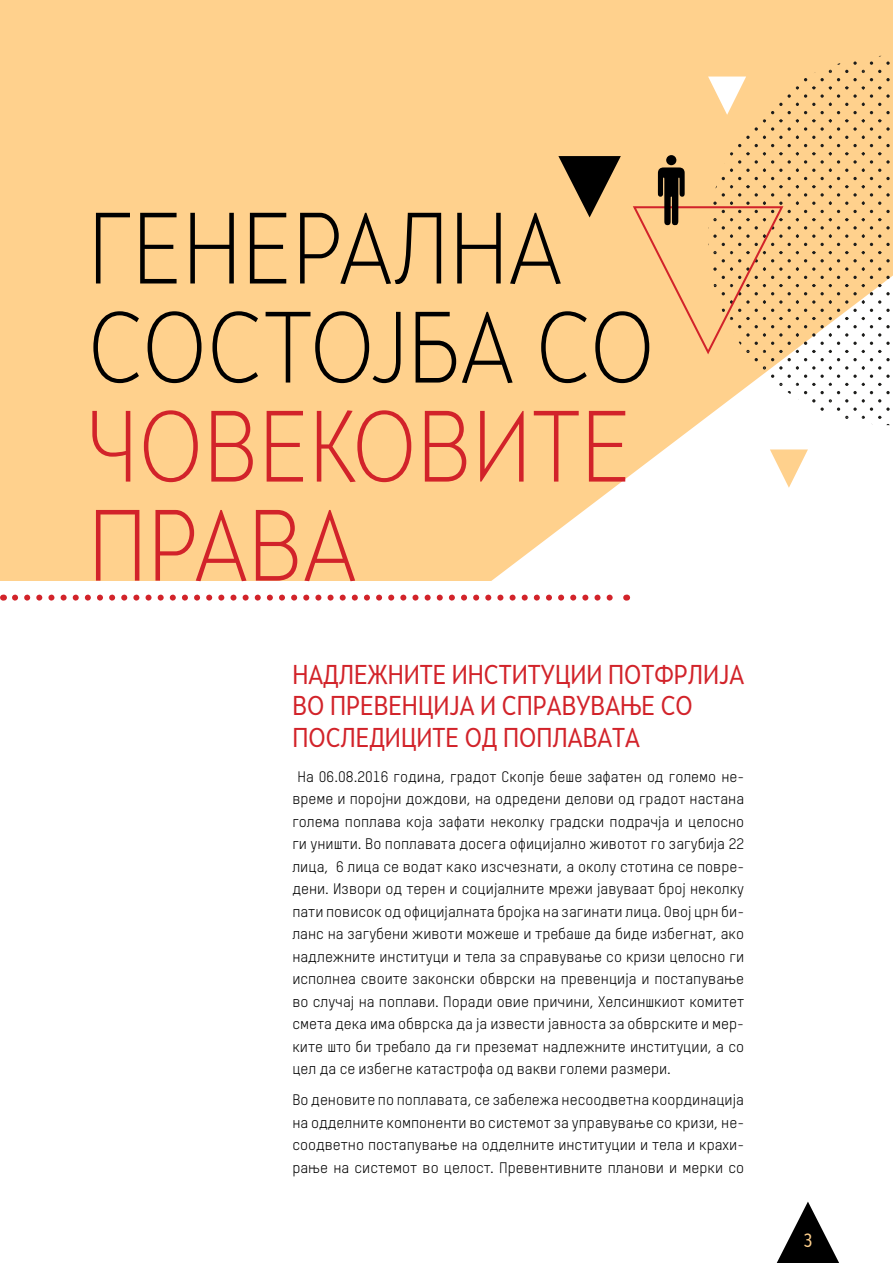
<style>
.page{position:relative;width:893px;height:1263px;background:#fff}
.page>*{position:absolute;margin:0;border:0;box-sizing:border-box;transform-origin:0 0}
.t1{font:300 94.5px/99px "Skola Sans Cn";color:#000}
.t2{font:300 94.5px/99px "Skola Sans Cn";color:#d2232a}
.t3{font:25.5px/31.5px "Skola Sans Cn";color:#d2232a}
.t4{font:18px "Skola Sans Cn";color:#ffd18d}
.t5{font:15px/22.5px "Oxfam TSTARPRO";color:#000;text-align:justify}
</style>
<div class="page">
<svg style="left:777px;top:1201px;width:62px;height:62px"></svg>
<svg style="left:1px;top:0;width:892px;height:581px;background:#ffd699"></svg>
<hr style="left:0;top:0;width:1px;height:1263px;background:#ffd18d">
<div style="left:0;top:581px;width:893px;height:359px;background:#fff"></div>
<svg style="left:558px;top:156px;width:63px;height:61px;background:#7f6846"></svg>
<svg style="left:770px;top:449px;width:38px;height:39px"></svg>
<svg style="left:15px;top:595px;width:598px;height:6px"></svg>
<svg style="left:0;top:594px;width:7px;height:669px"></svg>
<svg style="left:631px;top:56px;width:259px;height:369px;background:#f3cd97"></svg>
<div style="left:666px;top:155px;width:10px;height:10px;background:#000;border-radius:50%"></div>
<h1 class="t1" style="left:88px;top:199px;width:568px">ГЕНЕРАЛНА<br>СОСТОЈБА СО</h1>
<h1 class="t2" style="left:88px;top:397px;width:545px">ЧОВЕКОВИТЕ<br>ПРАВА</h1>
<h2 class="t3" style="left:292px;top:658px;width:453px">НАДЛЕЖНИТЕ ИНСТИТУЦИИ ПОТФРЛИЈА<br>ВО ПРЕВЕНЦИЈА И СПРАВУВАЊЕ СО<br>ПОСЛЕДИЦИТЕ ОД ПОПЛАВАТА</h2>
<p class="t5" style="left:292px;top:765px;width:453px;text-indent:5px">На 06.08.2016 година, градот Скопје беше зафатен од големо не&shy;време и поројни дождови, на одредени делови од градот настана голема поплава која зафати неколку градски подрачја и целосно ги уништи. Во поплавата досега официјално животот го загубија 22 лица, 6 лица се водат како изсчезнати, а околу стотина се повре&shy;дени. Извори од терен и социјалните мрежи јавуваат број неколку пати повисок од официјалната бројка на загинати лица. Овој црн би&shy;ланс на загубени животи можеше и требаше да биде избегнат, ако надлежните институци и тела за справување со кризи целосно ги исполнеа своите законски обврски на превенција и постапување во случај на поплави. Поради овие причини, Хелсиншкиот комитет смета дека има обврска да ја извести јавноста за обврските и мер&shy;ките што би требало да ги преземат надлежните институции, а со цел да се избегне катастрофа од вакви големи размери.</p>
<p class="t5" style="left:292px;top:1089px;width:453px">Во деновите по поплавата, се забележа несоодветна координација на одделните компоненти во системот за управување со кризи, не&shy;соодветно постапување на одделните институции и тела и крахи&shy;рање на системот во целост. Превентивните планови и мерки со</p>
<p class="t4" style="left:803px;top:1230px;width:10px">3</p>
</div>
